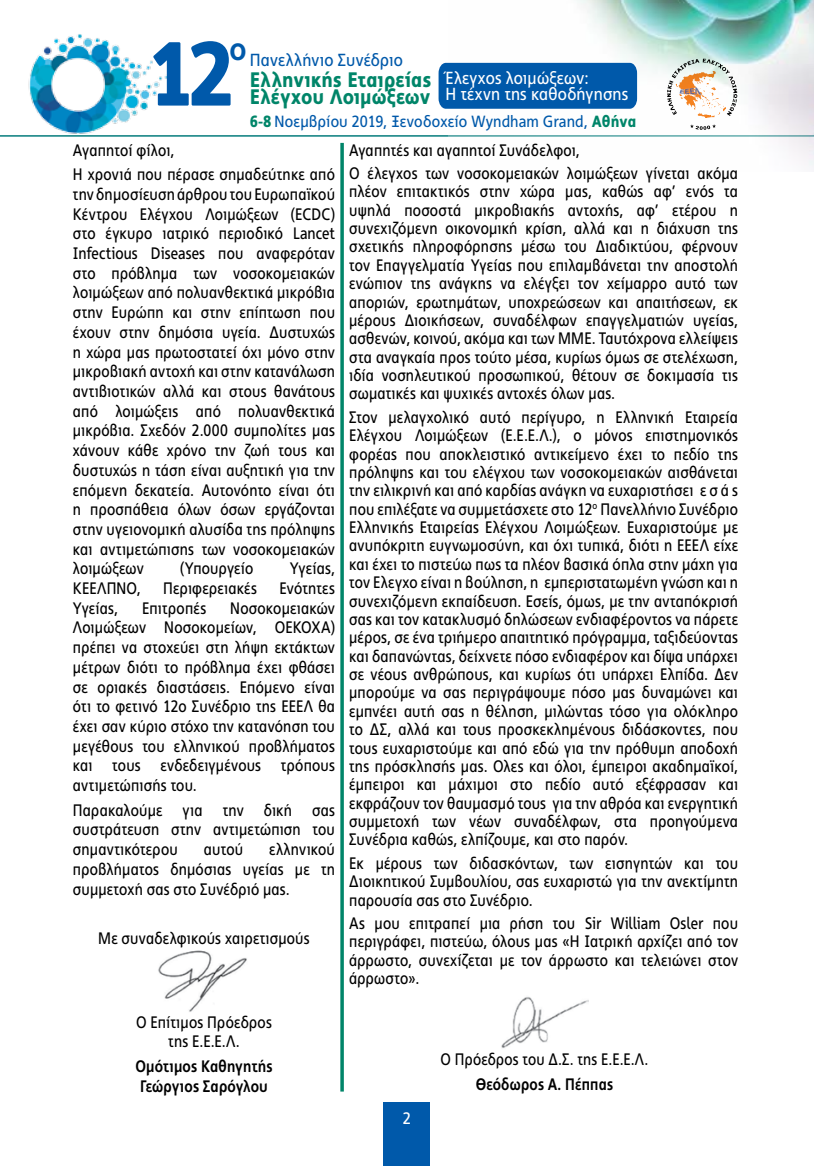
<style>
.page{position:relative;width:814px;height:1166px;background:#fff}
.page>*{position:absolute;margin:0;border:0;box-sizing:border-box;transform-origin:0 0}
.t1{font:900 90.83px "PF Index";color:#0059aa}
.t2{font:900 21px "PF Index";letter-spacing:.005em;color:#008569}
.t3{font:17.5px/15.8px "PF Index";letter-spacing:.015em;color:#fff}
.t4{font:17.5px "PF Index";letter-spacing:.01em;color:#0059aa}
.t5{font:16.62px/18.4px "PF Index";letter-spacing:.015em;color:#000;text-align:justify;scale:.94 1}
.t6{font:700 16.62px/19.8px "PF Index";letter-spacing:.015em;color:#000;scale:.94 1}
.t7{font:16.62px "PF Index";letter-spacing:.015em;color:#000;scale:.93 1}
.t8{font:700 16.62px "PF Index";letter-spacing:.015em;color:#000;scale:.93 1}
.t9{font:16.62px "PF Index";color:#fff}
.t10{font:16.28px "PF Index";letter-spacing:.01em;color:#0059aa}
.s1{font-weight:900;color:#008569}
</style>
<div class="page">
<hr style="left:0;top:135px;width:814px;height:2px;background:#1f8989">
<img style="left:448px;top:0;width:366px;height:166px">
<div style="left:383px;top:1102px;width:47px;height:64px;background:#0059aa"></div>
<div style="left:665px;top:57px;width:74px;height:75px;background:#fff;border-radius:50%"></div>
<img style="left:701px;top:116px;width:14px;height:1px">
<svg style="left:690px;top:124px;width:26px;height:6px"></svg>
<svg style="left:667px;top:59px;width:70px;height:57px"></svg>
<img style="left:28px;top:34px;width:139px;height:100px">
<div style="left:438px;top:63px;width:199px;height:46px;background:#0059aa"></div>
<img style="left:501px;top:997px;width:87px;height:51px">
<img style="left:158px;top:950px;width:89px;height:62px">
<svg style="left:340px;top:143px;width:4px;height:948px;background:#1f937b"></svg>
<h1 class="t1" style="left:147px;top:21px;width:89px">12</h1>
<p class="t4" style="left:229px;top:50px;width:175px"><sup>o</sup> Πανελλήνιο Συνέδριο</p>
<p class="t2" style="left:250px;top:67px;width:183px">Ελληνικής Εταιρείας</p>
<p class="t3" style="left:445px;top:70px;width:184px">Έλεγχος λοιμώξεων:<br>Η τέχνη της καθοδήγησης</p>
<p class="t10" style="left:250px;top:112px;width:388px"><span class="s1">6-8</span> Νοεµβρίου 2019, Ξενοδοχείο Wyndham Grand, <span class="s1">Αθήνα</span></p>
<p class="t5" style="left:349px;top:138px;width:415px;line-height:23.3px">Αγαπητές και αγαπητοί Συνάδελφοι,<br>Ο έλεγχος των νοσοκομειακών λοιμώξεων γίνεται ακόμα</p>
<p class="t5" style="left:349px;top:182px;width:415px">πλέον επιτακτικός στην χώρα μας, καθώς αφ’ ενός τα υψηλά ποσοστά μικροβιακής αντοχής, αφ’ ετέρου η συνεχιζόμενη οικονομική κρίση, αλλά και η διάχυση της σχετικής πληροφόρησης μέσω του Διαδικτύου, φέρνουν τον Επαγγελματία Υγείας που επιλαμβάνεται την αποστολή ενώπιον της ανάγκης να ελέγξει τον χείμαρρο αυτό των αποριών, ερωτημάτων, υποχρεώσεων και απαιτήσεων, εκ μέρους Διοικήσεων, συναδέλφων επαγγελματιών υγείας, ασθενών, κοινού, ακόμα και των ΜΜΕ. Ταυτόχρονα ελλείψεις στα αναγκαία προς τούτο μέσα, κυρίως όμως σε στελέχωση, ιδία νοσηλευτικού προσωπικού, θέτουν σε δοκιμασία τις σωματικές και ψυχικές αντοχές όλων μας.</p>
<p class="t5" style="left:349px;top:408px;width:415px">Στον μελαγχολικό αυτό περίγυρο, η Ελληνική Εταιρεία Ελέγχου Λοιμώξεων (Ε.Ε.Ε.Λ.), ο μόνος επιστημονικός φορέας που αποκλειστικό αντικείμενο έχει το πεδίο της πρόληψης και του ελέγχου των νοσοκομειακών αισθάνεται την ειλικρινή και από καρδίας ανάγκη να ευχαριστήσει ε σ ά ς που επιλέξατε να συμμετάσχετε στο 12<sup>ο</sup> Πανελλήνιο Συνέδριο Ελληνικής Εταιρείας Ελέγχου Λοιμώξεων. Ευχαριστούμε με ανυπόκριτη ευγνωμοσύνη, και όχι τυπικά, διότι η ΕΕΕΛ είχε και έχει το πιστεύω πως τα πλέον βασικά όπλα στην μάχη για τον Ελεγχο είναι η βούληση, η εμπεριστατωμένη γνώση και η συνεχιζόμενη εκπαίδευση. Εσείς, όμως, με την ανταπόκρισή σας και τον κατακλυσμό δηλώσεων ενδιαφέροντος να πάρετε μέρος, σε ένα τριήμερο απαιτητικό πρόγραμμα, ταξιδεύοντας και δαπανώντας, δείχνετε πόσο ενδιαφέρον και δίψα υπάρχει σε νέους ανθρώπους, και κυρίως ότι υπάρχει Ελπίδα. Δεν μπορούμε να σας περιγράψουμε πόσο μας δυναμώνει και εμπνέει αυτή σας η θέληση, μιλώντας τόσο για ολόκληρο το ΔΣ, αλλά και τους προσκεκλημένους διδάσκοντες, που τους ευχαριστούμε και από εδώ για την πρόθυμη αποδοχή της πρόσκλησής μας. Ολες και όλοι, έμπειροι ακαδημαϊκοί, έμπειροι και μάχιμοι στο πεδίο αυτό εξέφρασαν και εκφράζουν τον θαυμασμό τους για την αθρόα και ενεργητική συμμετοχή των νέων συναδέλφων, στα προηγούμενα Συνέδρια καθώς, ελπίζουμε, και στο παρόν.</p>
<p class="t5" style="left:349px;top:854px;width:415px">Εκ μέρους των διδασκόντων, των εισηγητών και του Διοικητικού Συμβουλίου, σας ευχαριστώ για την ανεκτίμητη παρουσία σας στο Συνέδριο.</p>
<p class="t5" style="left:349px;top:914px;width:415px">Ας μου επιτραπεί μια ρήση του Sir William Osler που περιγράφει, πιστεύω, όλους μας «Η Ιατρική αρχίζει από τον άρρωστο, συνεχίζεται με τον άρρωστο και τελειώνει στον άρρωστο».</p>
<p class="t2" style="left:250px;top:85px;width:182px">Ελέγχου Λοιµώξεων</p>
<p class="t5" style="left:73px;top:138px;width:280px;line-height:24.7px">Αγαπητοί φίλοι,<br>Η χρονιά που πέρασε σημαδεύτηκε από</p>
<p class="t5" style="left:73px;top:184px;width:280px;line-height:19.8px">την δημοσίευση άρθρου του Ευρωπαϊκού Κέντρου Ελέγχου Λοιμώξεων (ECDC) στο έγκυρο ιατρικό περιοδικό Lancet Infectious Diseases που αναφερόταν στο πρόβλημα των νοσοκομειακών λοιμώξεων από πολυανθεκτικά μικρόβια στην Ευρώπη και στην επίπτωση που έχουν στην δημόσια υγεία. Δυστυχώς η χώρα μας πρωτοστατεί όχι μόνο στην μικροβιακή αντοχή και στην κατανάλωση αντιβιοτικών αλλά και στους θανάτους από λοιμώξεις από πολυανθεκτικά μικρόβια. Σχεδόν 2.000 συμπολίτες μας χάνουν κάθε χρόνο την ζωή τους και δυστυχώς η τάση είναι αυξητική για την επόμενη δεκατεία. Αυτονόητο είναι ότι η προσπάθεια όλων όσων εργάζονται στην υγειονομική αλυσίδα της πρόληψης και αντιμετώπισης των νοσοκομειακών λοιμώξεων</p>
<p class="t5" style="left:180px;top:559px;width:79px">(Υπουργείο</p>
<p class="t5" style="left:290px;top:559px;width:50px">Υγείας,</p>
<p class="t5" style="left:73px;top:579px;width:74px">ΚΕΕΛΠΝΟ,</p>
<p class="t5" style="left:163px;top:579px;width:101px">Περιφερειακές</p>
<p class="t5" style="left:279px;top:579px;width:61px">Ενότητες</p>
<p class="t5" style="left:73px;top:599px;width:50px">Υγείας,</p>
<p class="t5" style="left:142px;top:599px;width:70px">Επιτροπές</p>
<p class="t5" style="left:73px;top:598px;width:280px;line-height:19.8px;text-indent:157px">Νοσοκομειακών Λοιμώξεων Νοσοκομείων, ΟΕΚΟΧΑ) πρέπει να στοχεύει στη λήψη εκτάκτων μέτρων διότι το πρόβλημα έχει φθάσει σε οριακές διαστάσεις. Επόμενο είναι ότι το φετινό 12ο Συνέδριο της ΕΕΕΛ θα έχει σαν κύριο στόχο την κατανόηση του μεγέθους του ελληνικού προβλήματος και τους ενδεδειγμένους τρόπους αντιμετώπισής του.</p>
<p class="t5" style="left:73px;top:800px;width:280px;line-height:19.8px">Παρακαλούμε για την δική σας συστράτευση στην αντιμετώπιση του σημαντικότερου</p>
<p class="t5" style="left:73px;top:840px;width:280px;line-height:19.8px;text-indent:196px">ελληνικού προβλήματος δημόσιας υγείας με τη συμμετοχή σας στο Συνέδριό μας.</p>
<p class="t5" style="left:98px;top:929px;width:226px">Με συναδελφικούς χαιρετισμούς</p>
<p class="t5" style="left:204px;top:840px;width:43px">αυτού</p>
<p class="t5" style="left:136px;top:1012px;width:146px;line-height:19.8px;text-align:center">Ο Επίτιμος Πρόεδρος της Ε.Ε.Ε.Λ.</p>
<p class="t6" style="left:135px;top:1056px;width:147px">Ομότιμος Καθηγητής<br>Γεώργιος Σαρόγλου</p>
<p class="t9" style="left:403px;top:1108px;width:10px">2</p>
<p class="t7" style="left:440px;top:1049px;width:225px">Ο Πρόεδρος του Δ.Σ. της Ε.Ε.Ε.Λ.</p>
<p class="t8" style="left:475px;top:1075px;width:149px">Θεόδωρος Α. Πέππας</p>
</div>
